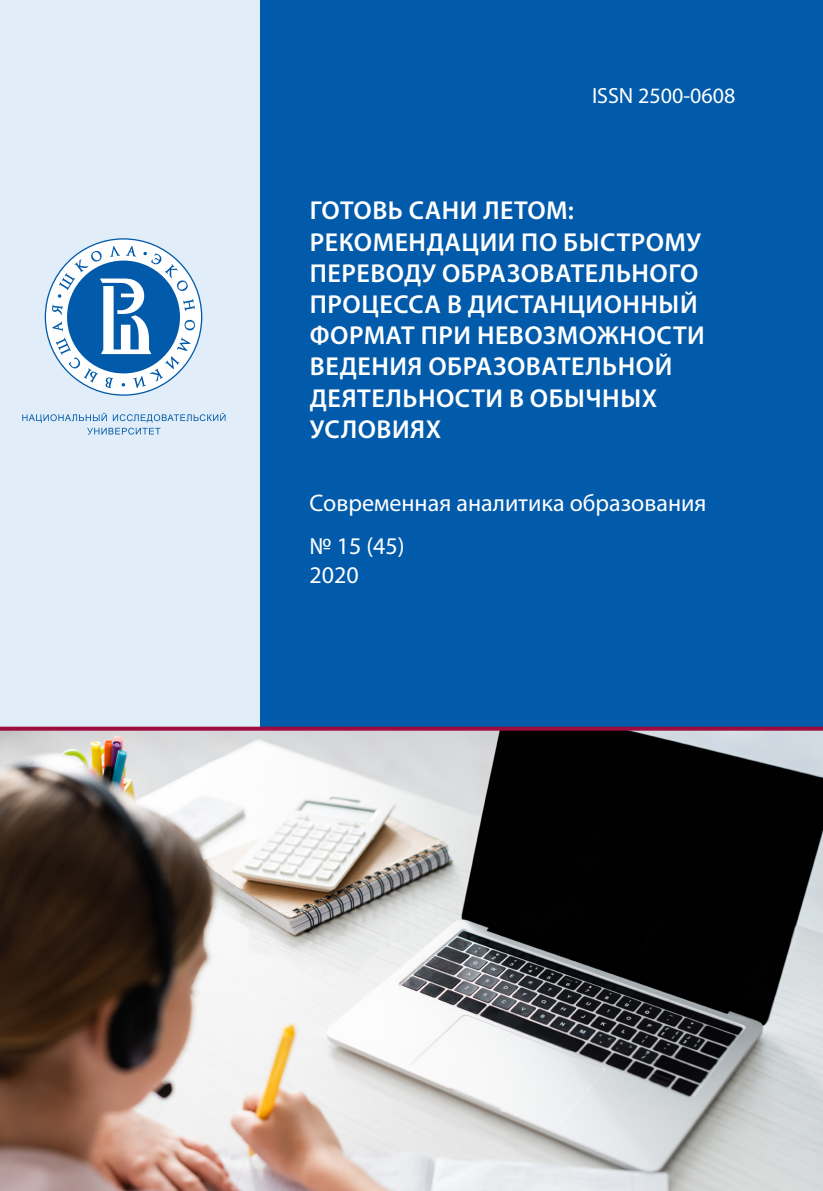
<style>
.page{position:relative;width:823px;height:1191px;background:#fff}
.page>*{position:absolute;margin:0;border:0;box-sizing:border-box;transform-origin:0 0}
.Стиль_абзаца_2{font:600 26px/31.2px "Myriad Pro";letter-spacing:.02em;color:#fff}
.t1{font:24px "Myriad Pro";color:#fff}
.Стиль_абзаца_2-2{font:22px "Myriad Pro";color:#fff}
</style>
<div class="page">
<div style="left:0;top:0;width:298px;height:728px;background:#e1edf8"></div>
<div style="left:46px;top:239px;width:155px;height:156px;background:#fff;border-radius:50%"></div>
<svg style="left:22px;top:413px;width:203px;height:21px"></svg>
<svg style="left:52px;top:246px;width:143px;height:142px"></svg>
<div style="left:260px;top:0;width:562px;height:726px;background:#015aaa"></div>
<img style="left:0;top:730px;width:822px;height:461px">
<svg style="left:0;top:726px;width:822px;height:4px;fill:#9e0b3f"></svg>
<p class="Стиль_абзаца_2-2" style="left:591px;top:82px;width:145px">ISSN 2500-0608</p>
<p class="Стиль_абзаца_2" style="left:310px;top:194px;width:396px">ГОТОВЬ САНИ ЛЕТОМ:<br>РЕКОМЕНДАЦИИ ПО БЫСТРОМУ<br>ПЕРЕВОДУ ОБРАЗОВАТЕЛЬНОГО<br>ПРОЦЕССА В ДИСТАНЦИОННЫЙ<br>ФОРМАТ ПРИ НЕВОЗМОЖНОСТИ<br>ВЕДЕНИЯ ОБРАЗОВАТЕЛЬНОЙ<br>ДЕЯТЕЛЬНОСТИ В ОБЫЧНЫХ<br>УСЛОВИЯХ</p>
<p class="t1" style="left:309px;top:488px;width:398px">Современная аналитика образования</p>
<p class="t1" style="left:309px;top:531px;width:97px">№ 15 (45)</p>
<p class="t1" style="left:309px;top:560px;width:51px">2020</p>
</div>
